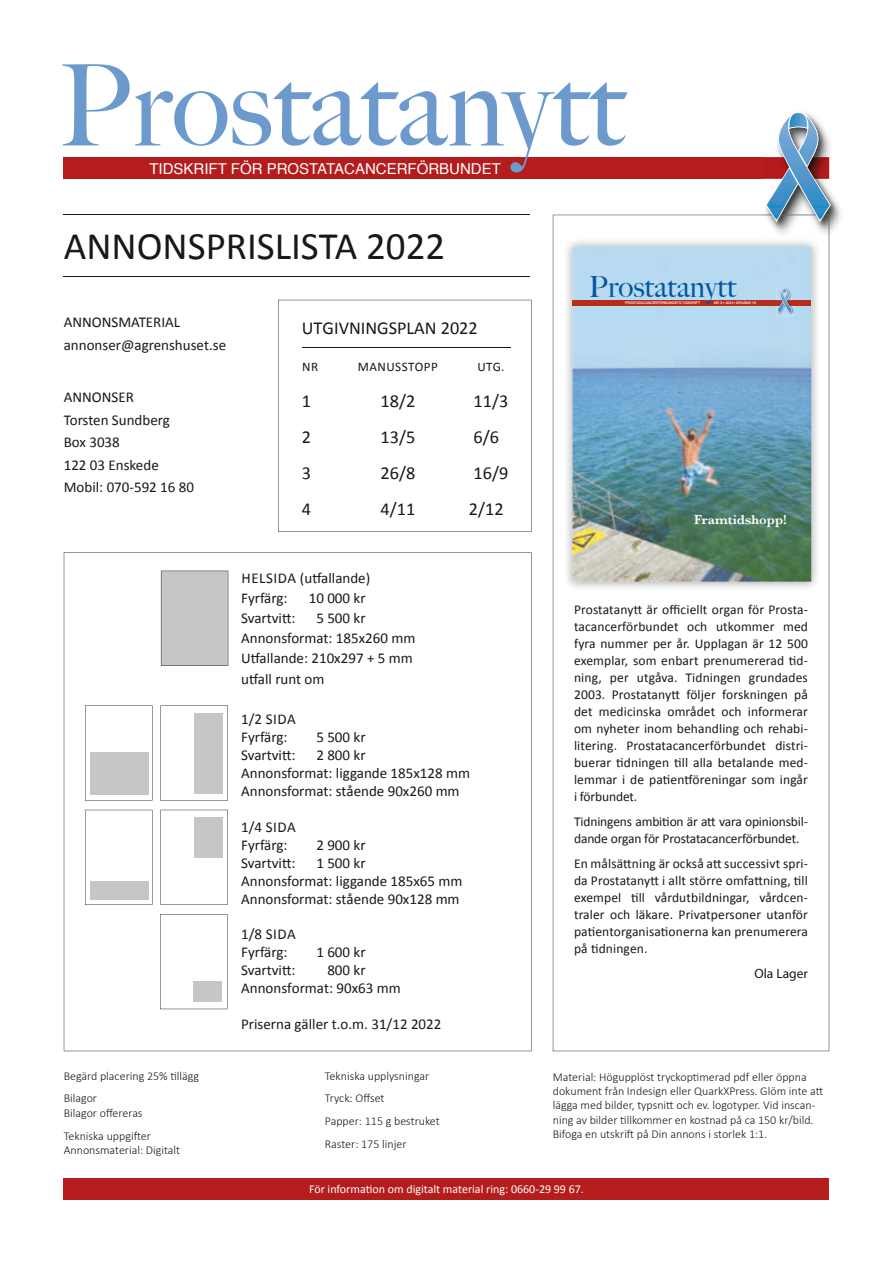
<style>
.page{position:relative;width:893px;height:1263px;background:#fff}
.page>*{position:absolute;margin:0;border:0;box-sizing:border-box;transform-origin:0 0}
.t1{font:500 112.5px "Big Caslon";color:#6c9acd}
.t2{font:39px "Calibri";color:#181816}
.t3{font:500 29.25px "Big Caslon";color:#0456a0}
.t4{font:18.3px "Calibri";color:#181816}
.t5{font:15px/18px "Calibri";color:#181816}
.t6{font:15px "Helvetica";color:#fff}
.t7{font:13.5px/17px "Calibri";letter-spacing:-.01em;color:#181816;text-align:justify}
.t8{font:600 13.5px "Baskerville";color:#fff}
.t9{font:13.5px "Myriad Pro";color:#181816}
.t10{font:13.05px "Calibri";letter-spacing:.04em;color:#181816}
.t11{font:300 12px/23px "Calibri";color:#181816}
.t12{font:12px "Calibri";color:#fff}
.t13{font:500 3.45px "Helvetica Neue";color:#fff}
</style>
<div class="page">
<hr style="left:64px;top:215px;width:466px;height:1px;background:#181816">
<hr style="left:64px;top:277px;width:466px;height:1px;background:#181816">
<svg style="left:278px;top:300px;width:253px;height:232px"></svg>
<hr style="left:302px;top:348px;width:208px;height:1px;background:#181816">
<svg style="left:553px;top:215px;width:276px;height:836px"></svg>
<svg style="left:64px;top:552px;width:467px;height:499px"></svg>
<div style="left:161px;top:571px;width:67px;height:95px;background:#c5c6c7"></div>
<svg style="left:160px;top:705px;width:68px;height:95px"></svg>
<svg style="left:85px;top:705px;width:67px;height:95px"></svg>
<svg style="left:85px;top:810px;width:67px;height:95px"></svg>
<svg style="left:160px;top:810px;width:68px;height:95px"></svg>
<svg style="left:160px;top:914px;width:67px;height:95px"></svg>
<div style="left:64px;top:157px;width:765px;height:22px;background:#b51c1d"></div>
<img style="left:763px;top:230px;width:66px;height:9px">
<img style="left:829px;top:194px;width:10px;height:36px">
<img style="left:763px;top:222px;width:66px;height:8px">
<svg style="left:763px;top:112px;width:68px;height:110px"></svg>
<img style="left:817px;top:116px;width:13px;height:104px">
<img style="left:767px;top:116px;width:50px;height:104px">
<div style="left:64px;top:1178px;width:765px;height:21px;background:#b51c1d"></div>
<img style="left:563px;top:237px;width:258px;height:354px">
<img style="left:763px;top:237px;width:58px;height:2px">
<img style="left:572px;top:247px;width:239px;height:335px">
<div style="left:572px;top:300px;width:239px;height:6px;background:#b72d1c"></div>
<img style="left:777px;top:288px;width:17px;height:28px">
<img style="left:792px;top:300px;width:2px;height:6px">
<svg style="left:777px;top:289px;width:15px;height:25px"></svg>
<img style="left:778px;top:290px;width:11px;height:23px">
<h1 class="t1" style="left:58px;top:13px;width:568px">Prostatanytt</h1>
<p class="t6" style="left:149px;top:157px;width:353px">TIDSKRIFT FÖR PROSTATACANCERFÖRBUNDET</p>
<h2 class="t2" style="left:64px;top:222px;width:383px">ANNONSPRISLISTA 2022</h2>
<p class="t5" style="left:64px;top:311px;width:164px;line-height:22.5px">ANNONSMATERIAL annonser@agrenshuset.se</p>
<p class="t5" style="left:64px;top:386px;width:132px;line-height:22.5px">ANNONSER<br>Torsten Sundberg<br>Box 3038<br>122 03 Enskede<br>Mobil: 070-592 16 80</p>
<h3 class="t4" style="left:302px;top:316px;width:177px">UTGIVNINGSPLAN 2022</h3>
<p class="t10" style="left:302px;top:359px;width:18px">NR</p>
<p class="t10" style="left:358px;top:359px;width:82px">MANUSSTOPP</p>
<p class="t10" style="left:477px;top:359px;width:29px">UTG.</p>
<h3 class="t4" style="left:302px;top:390px;width:11px">1</h3>
<h3 class="t4" style="left:380px;top:388px;width:36px">18/2</h3>
<h3 class="t4" style="left:473px;top:390px;width:36px">11/3</h3>
<h3 class="t4" style="left:302px;top:426px;width:11px">2</h3>
<h3 class="t4" style="left:380px;top:426px;width:36px">13/5</h3>
<h3 class="t4" style="left:473px;top:424px;width:27px">6/6</h3>
<h3 class="t4" style="left:302px;top:461px;width:11px">3</h3>
<h3 class="t4" style="left:380px;top:461px;width:36px">26/8</h3>
<h3 class="t4" style="left:473px;top:460px;width:36px">16/9</h3>
<h3 class="t4" style="left:302px;top:497px;width:11px">4</h3>
<h3 class="t4" style="left:380px;top:496px;width:36px">4/11</h3>
<h3 class="t4" style="left:469px;top:497px;width:36px">2/12</h3>
<p class="t11" style="left:64px;top:1064px;width:137px">Begärd placering 25% tillägg<br>Bilagor</p>
<p class="t11" style="left:64px;top:1101px;width:89px">Bilagor offereras<br>Tekniska uppgifter</p>
<p class="t11" style="left:64px;top:1138px;width:118px">Annonsmaterial: Digitalt</p>
<p class="t5" style="left:241px;top:568px;width:131px;line-height:20.1px">HELSIDA (utfallande)<br>Fyrfärg:</p>
<p class="t5" style="left:309px;top:589px;width:58px">10 000 kr</p>
<p class="t5" style="left:241px;top:608px;width:176px;line-height:20.1px;text-indent:75px">5 500 kr<br>Annonsformat: 185x260 mm<br>Utfallande: 210x297 + 5 mm utfall runt om</p>
<p class="t5" style="left:241px;top:710px;width:56px">1/2 SIDA<br>Fyrfärg:</p>
<p class="t5" style="left:241px;top:609px;width:56px">Svartvitt:</p>
<p class="t5" style="left:316px;top:728px;width:51px">5 500 kr</p>
<p class="t5" style="left:241px;top:746px;width:230px;text-indent:75px">2 800 kr<br>Annonsformat: liggande 185x128 mm<br>Annonsformat: stående 90x260 mm</p>
<p class="t5" style="left:241px;top:818px;width:56px">1/4 SIDA<br>Fyrfärg:</p>
<p class="t5" style="left:241px;top:746px;width:56px">Svartvitt:</p>
<p class="t5" style="left:316px;top:836px;width:51px">2 900 kr</p>
<p class="t5" style="left:241px;top:854px;width:223px;text-indent:75px">1 500 kr<br>Annonsformat: liggande 185x65 mm<br>Annonsformat: stående 90x128 mm</p>
<p class="t5" style="left:241px;top:925px;width:56px">1/8 SIDA<br>Fyrfärg:</p>
<p class="t5" style="left:241px;top:854px;width:56px">Svartvitt:</p>
<p class="t5" style="left:316px;top:943px;width:51px">1 600 kr</p>
<p class="t5" style="left:241px;top:961px;width:161px;text-indent:86px">800 kr<br>Annonsformat: 90x63 mm</p>
<p class="t5" style="left:241px;top:1015px;width:202px">Priserna gäller t.o.m. 31/12 2022</p>
<p class="t5" style="left:241px;top:961px;width:56px">Svartvitt:</p>
<p class="t11" style="left:325px;top:1064px;width:116px">Tekniska upplysningar<br>Tryck: Offset<br>Papper: 115 g bestruket<br>Raster: 175 linjer</p>
<h3 class="t3" style="left:589px;top:263px;width:149px">Prostatanytt</h3>
<p class="t13" style="left:625px;top:300px;width:76px">PROSTATACANCERFÖRBUNDETS TIDSKRIFT</p>
<p class="t13" style="left:714px;top:300px;width:44px">NR 3 • 2021• ÅRGÅNG 19</p>
<p class="t8" style="left:694px;top:510px;width:94px">Framtidshopp!</p>
<p class="t7" style="left:574px;top:601px;width:235px">Prostatanytt är officiellt organ för Prosta&shy;tacancerförbundet och utkommer med fyra nummer per år. Upplagan är 12 500 exemplar, som enbart prenumererad tid&shy;ning, per utgåva. Tidningen grundades 2003. Prostatanytt följer forskningen på det medicinska området och informerar om nyheter inom behandling och rehabi&shy;litering. Prostatacancerförbundet distri&shy;buerar tidningen till alla betalande med&shy;lemmar i de patientföreningar som ingår i förbundet.</p>
<p class="t7" style="left:574px;top:813px;width:235px">Tidningens ambition är att vara opinionsbil&shy;dande organ för Prostatacancerförbundet.</p>
<p class="t7" style="left:574px;top:855px;width:235px">En målsättning är också att successivt spri&shy;da Prostatanytt i allt större omfattning, till exempel till vårdutbildningar, vårdcen&shy;traler och läkare. Privatpersoner utanför patientorganisationerna kan prenumerera på tidningen.</p>
<p class="t9" style="left:754px;top:965px;width:55px">Ola Lager</p>
<p class="t11" style="left:553px;top:1069px;width:272px;line-height:14.4px">Material: Högupplöst tryckoptimerad pdf eller öppna dokument från Indesign eller QuarkXPress. Glöm inte att lägga med bilder, typsnitt och ev. logotyper. Vid inscan&shy;ning av bilder tillkommer en kostnad på ca 150 kr/bild.<br>Bifoga en utskrift på Din annons i storlek 1:1.</p>
<p class="t12" style="left:309px;top:1181px;width:276px">För information om digitalt material ring: 0660-29 99 67.</p>
</div>
